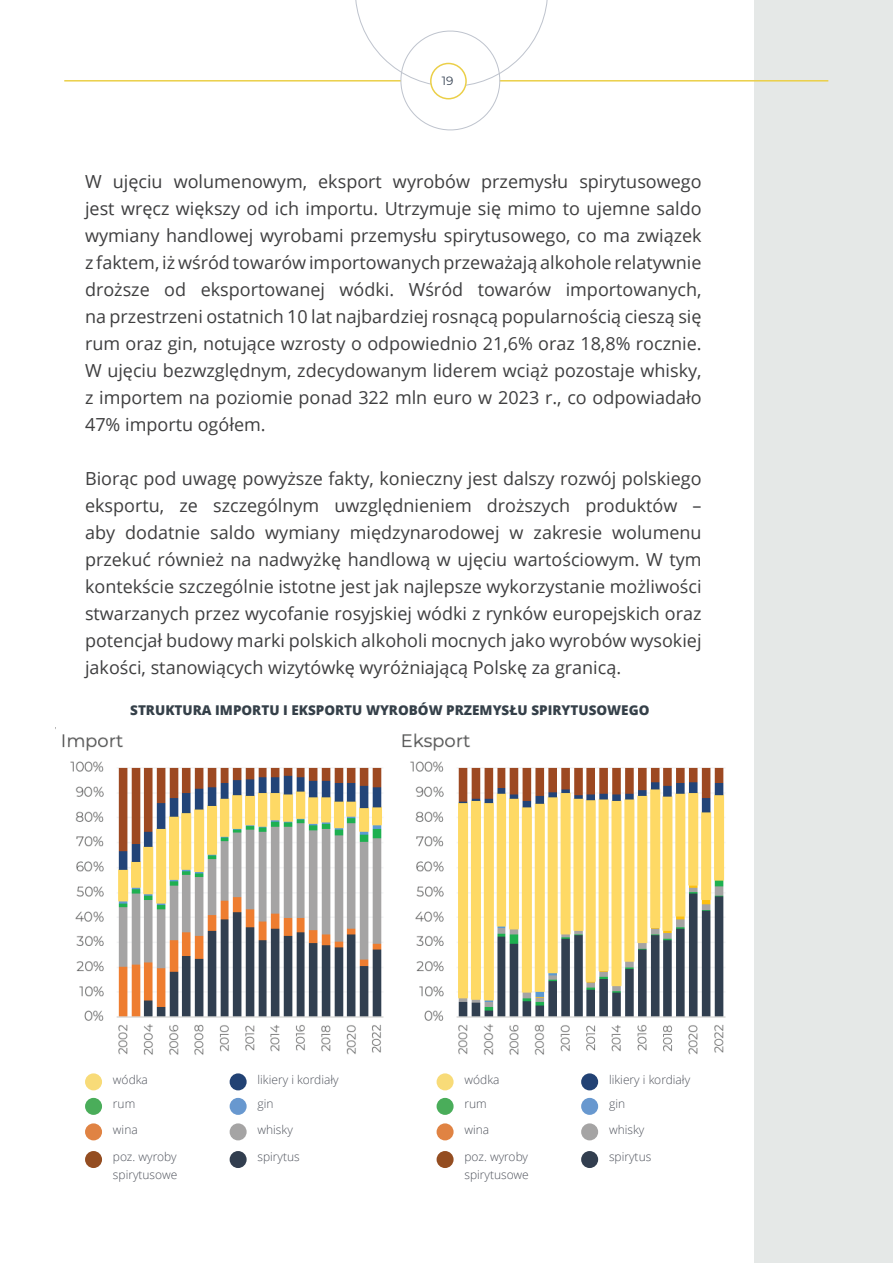
<style>
.page{position:relative;width:893px;height:1263px;background:#fff}
.page>*{position:absolute;margin:0;border:0;box-sizing:border-box;transform-origin:0 0}
.t1{font:18px/27px "Open Sans";color:#3e3e3f;text-align:justify}
.t2{font:800 13.5px "Open Sans";color:#354049}
.t3{font:300 12px/18px "Open Sans";color:#4f535c}
.t4{font:12px "Montserrat";color:#374354}
</style>
<div class="page">
<div style="left:754px;top:0;width:139px;height:1263px;background:#e5e8e7"></div>
<div style="left:85px;top:1073px;width:17px;height:17px;background:#f8db78;border-radius:50%"></div>
<div style="left:437px;top:1073px;width:17px;height:17px;background:#f8db78;border-radius:50%"></div>
<div style="left:230px;top:1073px;width:17px;height:17px;background:#224274;border-radius:50%"></div>
<div style="left:581px;top:1073px;width:17px;height:17px;background:#224274;border-radius:50%"></div>
<div style="left:85px;top:1098px;width:17px;height:17px;background:#4aad5a;border-radius:50%"></div>
<div style="left:437px;top:1098px;width:17px;height:17px;background:#4aad5a;border-radius:50%"></div>
<div style="left:230px;top:1098px;width:17px;height:17px;background:#6898cf;border-radius:50%"></div>
<div style="left:581px;top:1098px;width:17px;height:17px;background:#6898cf;border-radius:50%"></div>
<div style="left:85px;top:1123px;width:17px;height:17px;background:#e08343;border-radius:50%"></div>
<div style="left:437px;top:1123px;width:17px;height:17px;background:#e08343;border-radius:50%"></div>
<div style="left:230px;top:1123px;width:17px;height:17px;background:#a5a4a4;border-radius:50%"></div>
<div style="left:581px;top:1123px;width:17px;height:17px;background:#a5a4a4;border-radius:50%"></div>
<div style="left:85px;top:1151px;width:17px;height:17px;background:#944d21;border-radius:50%"></div>
<div style="left:437px;top:1151px;width:17px;height:17px;background:#944d21;border-radius:50%"></div>
<div style="left:230px;top:1151px;width:17px;height:17px;background:#323e4f;border-radius:50%"></div>
<div style="left:581px;top:1151px;width:17px;height:17px;background:#323e4f;border-radius:50%"></div>
<img style="left:55px;top:727px;width:671px;height:328px">
<hr style="left:64px;top:80px;width:764px;height:2px;background:#ebcf48">
<svg style="left:345px;top:0;width:213px;height:131px"></svg>
<div style="left:431px;top:63px;width:35px;height:36px;background:#fff;border-radius:50%"></div>
<div style="left:430px;top:63px;width:37px;height:36px;border:2px solid #ebcf48;border-radius:50%"></div>
<p class="t4" style="left:442px;top:73px;width:13px">19</p>
<p class="t1" style="left:85px;top:167px;width:618px">W ujęciu wolumenowym, eksport wyrobów przemysłu spirytusowego jest wręcz większy od ich importu. Utrzymuje się mimo to ujemne saldo wymiany handlowej wyrobami przemysłu spirytusowego, co ma związek z faktem, iż wśród towarów importowanych przeważają alkohole relatywnie droższe od eksportowanej wódki. Wśród towarów importowanych, na przestrzeni ostatnich 10 lat najbardziej rosnącą popularnością cieszą się rum oraz gin, notujące wzrosty o odpowiednio 21,6% oraz 18,8% rocznie.<br>W ujęciu bezwzględnym, zdecydowanym liderem wciąż pozostaje whisky, z importem na poziomie ponad 322 mln euro w 2023 r., co odpowiadało 47% importu ogółem.</p>
<p class="t1" style="left:85px;top:464px;width:618px">Biorąc pod uwagę powyższe fakty, konieczny jest dalszy rozwój polskiego eksportu, ze szczególnym uwzględnieniem droższych produktów – aby dodatnie saldo wymiany międzynarodowej w zakresie wolumenu przekuć również na nadwyżkę handlową w ujęciu wartościowym. W tym kontekście szczególnie istotne jest jak najlepsze wykorzystanie możliwości stwarzanych przez wycofanie rosyjskiej wódki z rynków europejskich oraz potencjał budowy marki polskich alkoholi mocnych jako wyrobów wysokiej jakości, stanowiących wizytówkę wyróżniającą Polskę za granicą.</p>
<p class="t2" style="left:130px;top:700px;width:521px">STRUKTURA IMPORTU I EKSPORTU WYROBÓW PRZEMYSŁU SPIRYTUSOWEGO</p>
<p class="t3" style="left:113px;top:1070px;width:37px">wódka</p>
<p class="t3" style="left:258px;top:1070px;width:83px">likiery i kordiały</p>
<p class="t3" style="left:464px;top:1070px;width:37px">wódka</p>
<p class="t3" style="left:609px;top:1070px;width:83px">likiery i kordiały</p>
<p class="t3" style="left:113px;top:1094px;width:24px">rum</p>
<p class="t3" style="left:258px;top:1094px;width:18px">gin</p>
<p class="t3" style="left:464px;top:1094px;width:24px">rum</p>
<p class="t3" style="left:609px;top:1094px;width:18px">gin</p>
<p class="t3" style="left:113px;top:1120px;width:26px">wina</p>
<p class="t3" style="left:258px;top:1120px;width:37px">whisky</p>
<p class="t3" style="left:464px;top:1120px;width:26px">wina</p>
<p class="t3" style="left:609px;top:1120px;width:37px">whisky</p>
<p class="t3" style="left:113px;top:1147px;width:66px">poz. wyroby spirytusowe</p>
<p class="t3" style="left:464px;top:1147px;width:66px">poz. wyroby spirytusowe</p>
<p class="t3" style="left:257px;top:1147px;width:44px">spirytus</p>
<p class="t3" style="left:609px;top:1147px;width:44px">spirytus</p>
</div>
